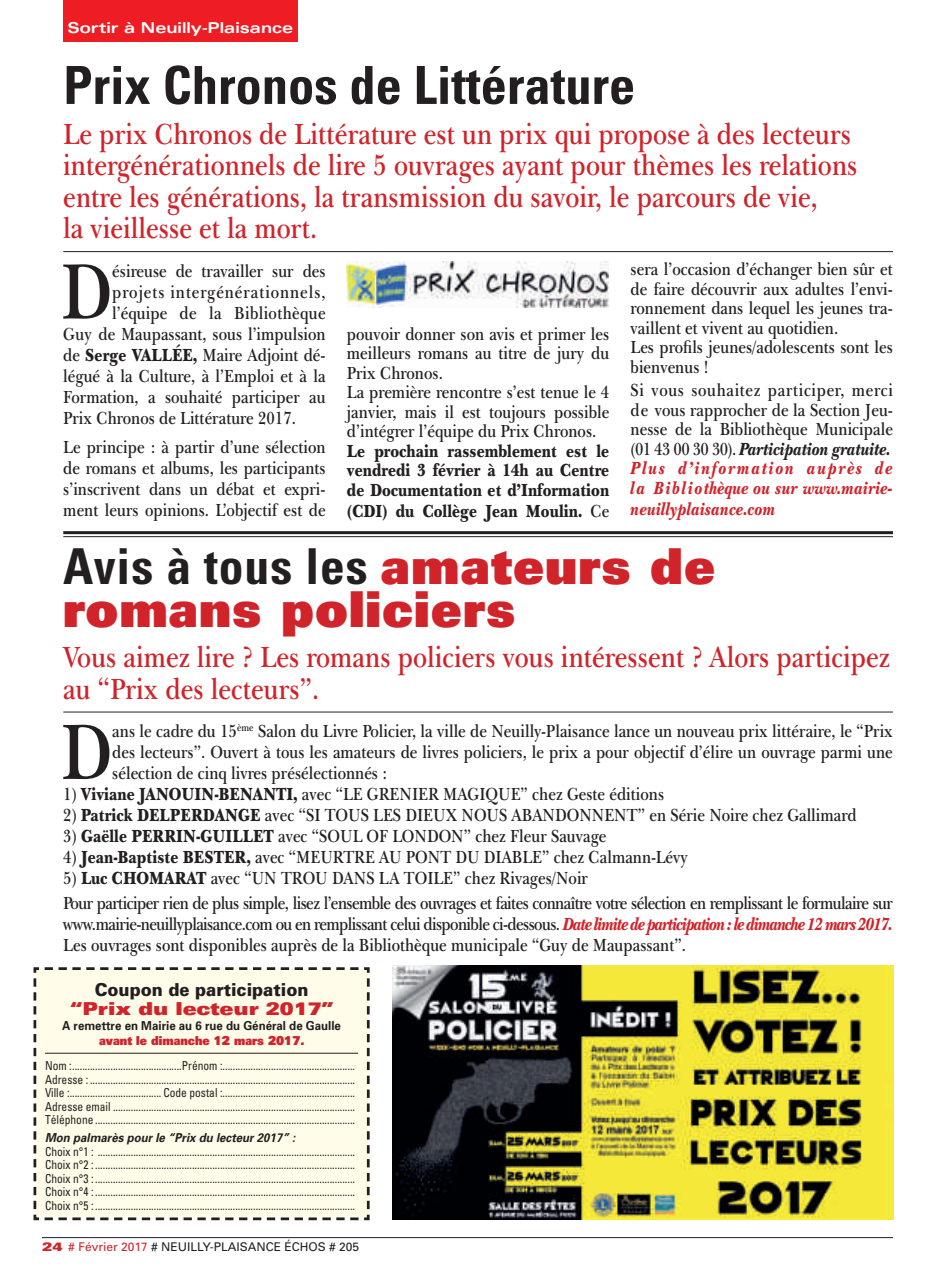
<style>
.page{position:relative;width:935px;height:1275px;background:#fff}
.page>*{position:absolute;margin:0;border:0;box-sizing:border-box;transform-origin:0 0}
.t1{font:600 80.55px "New Baskerville IT Cby BT";color:#231f20;scale:.85 1}
.t2{font:700 condensed 52.5px "Univers";color:#231f20}
.t3{font:900 49.5px/43.5px "Univers";letter-spacing:.02em;color:#d1232a}
.t4{font:600 30px/31.5px "New Baskerville IT Cby BT";color:#d1232a;scale:.85 1}
.t5{font:600 18px/19.5px "New Baskerville IT Cby BT";color:#231f20;text-align:justify;scale:.85 1}
.t6{font:600 18px/25.2px "New Baskerville IT Cby BT";letter-spacing:-.04em;color:#231f20;scale:.85 1}
.t7{font:900 18px/20px "New Baskerville IT Cby BT";color:#231f20;text-align:justify;scale:.85 1}
.t8{font:600 18px "New Baskerville IT Cby BT";letter-spacing:.06em;color:#231f20;scale:.85 1}
.t9{font:600 18px "New Baskerville IT Cby BT";letter-spacing:.02em;color:#231f20;scale:.85 1}
.t10{font:900 17.85px "Univers";color:#231f20;scale:.93 1}
.t11{font:900 expanded 17.85px "Univers";color:#d1232a;scale:.93 1}
.t12{font:700 expanded 15px "Univers";color:#fff}
.t13{font:condensed 12.3px/13.5px "Univers";color:#231f20;text-align:justify;scale:.93 1}
.t14{font:700 12.3px "Univers";color:#231f20;scale:.93 1}
.t15{font:italic 700 12.3px "Univers";color:#231f20;scale:.93 1}
.t16{font:900 12.3px "Univers";color:#d1232a;scale:.93 1}
.t17{font:12px "Univers";color:#231f20}
.s1{font-weight:900;font-style:italic}
.s2{font-weight:900;font-style:italic;color:#d1232a}
.s3{font-weight:900}
.s4{font-weight:600}
.s5{font-weight:700;font-stretch:condensed;color:#231f20}
.s6{font-weight:900;font-stretch:expanded;color:#d1232a}
.s7{color:#d1232a}
</style>
<div class="page">
<hr style="left:42px;top:1237px;width:850px;height:1px;background:#231f20">
<img style="left:392px;top:965px;width:501px;height:254px">
<hr style="left:63px;top:711px;width:829px;height:1px;background:#231f20">
<div style="left:63px;top:0;width:234px;height:42px;background:#ee1d23"></div>
<div style="left:33px;top:967px;width:337px;height:254px;background:#fffde9"></div>
<hr style="left:63px;top:251px;width:829px;height:1px;background:#231f20">
<hr style="left:63px;top:531px;width:829px;height:3px;background:#231f20">
<hr style="left:63px;top:536px;width:829px;height:1px;background:#231f20">
<img style="left:346px;top:262px;width:262px;height:45px">
<p class="t12" style="left:68px;top:22px;width:227px">Sortir à Neuilly-Plaisance</p>
<h2 class="t2" style="left:63px;top:66px;width:573px">Prix Chronos de Littérature</h2>
<h3 class="t4" style="left:63px;top:121px;width:935px">Le prix Chronos de Littérature est un prix qui propose à des lecteurs intergénérationnels de lire 5 ouvrages ayant pour thèmes les relations entre les générations, la transmission du savoir, le parcours de vie,<br>la vieillesse et la mort.</h3>
<h1 class="t1" style="left:60px;top:261px;width:63px">D</h1>
<p class="t5" style="left:112px;top:263px;width:252px">ésireuse de travailler sur des</p>
<p class="t5" style="left:630px;top:261px;width:310px;text-align:left">sera l’occasion d’échanger bien sûr et de faire découvrir aux adultes l’envi&shy;ronnement dans lequel les jeunes tra&shy;vaillent et vivent au quotidien.<br>Les profils jeunes/adolescents sont les bienvenus !</p>
<p class="t5" style="left:630px;top:382px;width:310px">Si vous souhaitez participer, merci de vous rapprocher de la Section Jeu&shy;nesse de la Bibliothèque Municipale (01 43 00 30 30). <span class="s1">Participation gratuite.<br></span><span class="s2">Plus d’information auprès de la Bibliothèque ou sur www.mairie&shy;neuillyplaisance.com</span></p>
<p class="t8" style="left:112px;top:285px;width:252px">projets intergénérationnels,</p>
<p class="t9" style="left:112px;top:306px;width:252px">l’équipe de la Bibliothèque</p>
<p class="t5" style="left:63px;top:326px;width:310px">Guy de Maupassant, sous l’impulsion</p>
<p class="t5" style="left:63px;top:347px;width:310px">de <span class="s3">Serge VALLÉE,</span> Maire Adjoint dé-</p>
<p class="t5" style="left:63px;top:368px;width:310px">légué à la Culture, à l’Emploi et à la</p>
<p class="t5" style="left:63px;top:389px;width:310px">Formation, a souhaité participer au</p>
<p class="t5" style="left:63px;top:410px;width:275px">Prix Chronos de Littérature 2017.</p>
<p class="t5" style="left:63px;top:438px;width:310px;line-height:21px">Le principe : à partir d’une sélection de romans et albums, les participants s’inscrivent dans un débat et expri&shy;ment leurs opinions. L’objectif est de</p>
<p class="t5" style="left:347px;top:326px;width:310px;text-align:left">pouvoir donner son avis et primer les meilleurs romans au titre de jury du Prix Chronos.<br>La première rencontre s’est tenue le 4 janvier, mais il est toujours possible d’intégrer l’équipe du Prix Chronos.</p>
<p class="t7" style="left:347px;top:443px;width:310px">Le prochain rassemblement est le vendredi 3 février à 14h au Centre de Documentation et d’Information (CDI) du Collège Jean Moulin. <span class="s4">Ce</span></p>
<h3 class="t3" style="left:63px;top:548px;width:653px"><span class="s5">Avis à tous les</span> amateurs de romans policiers</h3>
<h3 class="t4" style="left:63px;top:645px;width:974px">Vous aimez lire ? Les romans policiers vous intéressent ? Alors participez au “Prix des lecteurs”.</h3>
<h1 class="t1" style="left:60px;top:721px;width:63px">D</h1>
<p class="t5" style="left:112px;top:722px;width:919px;line-height:21px">ans le cadre du 15<sup>ème</sup> Salon du Livre Policier, la ville de Neuilly-Plaisance lance un nouveau prix littéraire, le “Prix des lecteurs”. Ouvert à tous les amateurs de livres policiers, le prix a pour objectif d’élire un ouvrage parmi une sélection de cinq livres présélectionnés :</p>
<p class="t5" style="left:63px;top:786px;width:708px">1) <span class="s3">Viviane JANOUIN-BENANTI,</span> avec “LE GRENIER MAGIQUE” chez Geste éditions</p>
<p class="t5" style="left:63px;top:807px;width:934px">2) <span class="s3">Patrick DELPERDANGE</span> avec “SI TOUS LES DIEUX NOUS ABANDONNENT” en Série Noire chez Gallimard</p>
<p class="t5" style="left:63px;top:828px;width:640px">3) <span class="s3">Gaëlle PERRIN-GUILLET</span> avec “SOUL OF LONDON” chez Fleur Sauvage</p>
<p class="t5" style="left:63px;top:849px;width:736px">4) <span class="s3">Jean-Baptiste BESTER,</span> avec “MEURTRE AU PONT DU DIABLE” chez Calmann-Lévy</p>
<p class="t6" style="left:63px;top:867px;width:977px">5) <span class="s3">Luc CHOMARAT</span> avec “UN TROU DANS LA TOILE” chez Rivages/Noir<br>Pour participer rien de plus simple, lisez l’ensemble des ouvrages et faites connaître votre sélection en remplissant le formulaire sur</p>
<p class="t5" style="left:63px;top:915px;width:977px;line-height:21px">www.mairie-neuillyplaisance.com ou en remplissant celui disponible ci-dessous. <span class="s2">Date limite de participation : le dimanche 12 mars 2017.<br></span>Les ouvrages sont disponibles auprès de la Bibliothèque municipale “Guy de Maupassant”.</p>
<p class="t10" style="left:95px;top:982px;width:231px">Coupon de participation</p>
<p class="t11" style="left:70px;top:1001px;width:285px">“Prix du lecteur 2017”</p>
<p class="t14" style="left:62px;top:1020px;width:301px">A remettre en Mairie au 6 rue du Général de Gaulle</p>
<p class="t16" style="left:99px;top:1036px;width:222px">avant le dimanche 12 mars 2017.</p>
<p class="t13" style="left:45px;top:1060px;width:335px">Nom : ...........................................Prénom :....................................................<br>Adresse : ........................................................................................................<br>Ville :.................................... Code postal :....................................................<br>Adresse email ...............................................................................................<br>Téléphone ......................................................................................................</p>
<p class="t15" style="left:45px;top:1132px;width:270px">Mon palmarès pour le “Prix du lecteur 2017” :</p>
<p class="t13" style="left:45px;top:1145px;width:335px">Choix n°1 : .....................................................................................................<br>Choix n°2 : ......................................................................................................<br>Choix n°3 : ......................................................................................................<br>Choix n°4 : ......................................................................................................<br>Choix n°5 : ......................................................................................................</p>
<p class="t17" style="left:42px;top:1242px;width:319px"><span class="s6">24</span> <span class="s7"># Février 2017</span> # NEUILLY-PLAISANCE ÉCHOS # 205</p>
</div>
